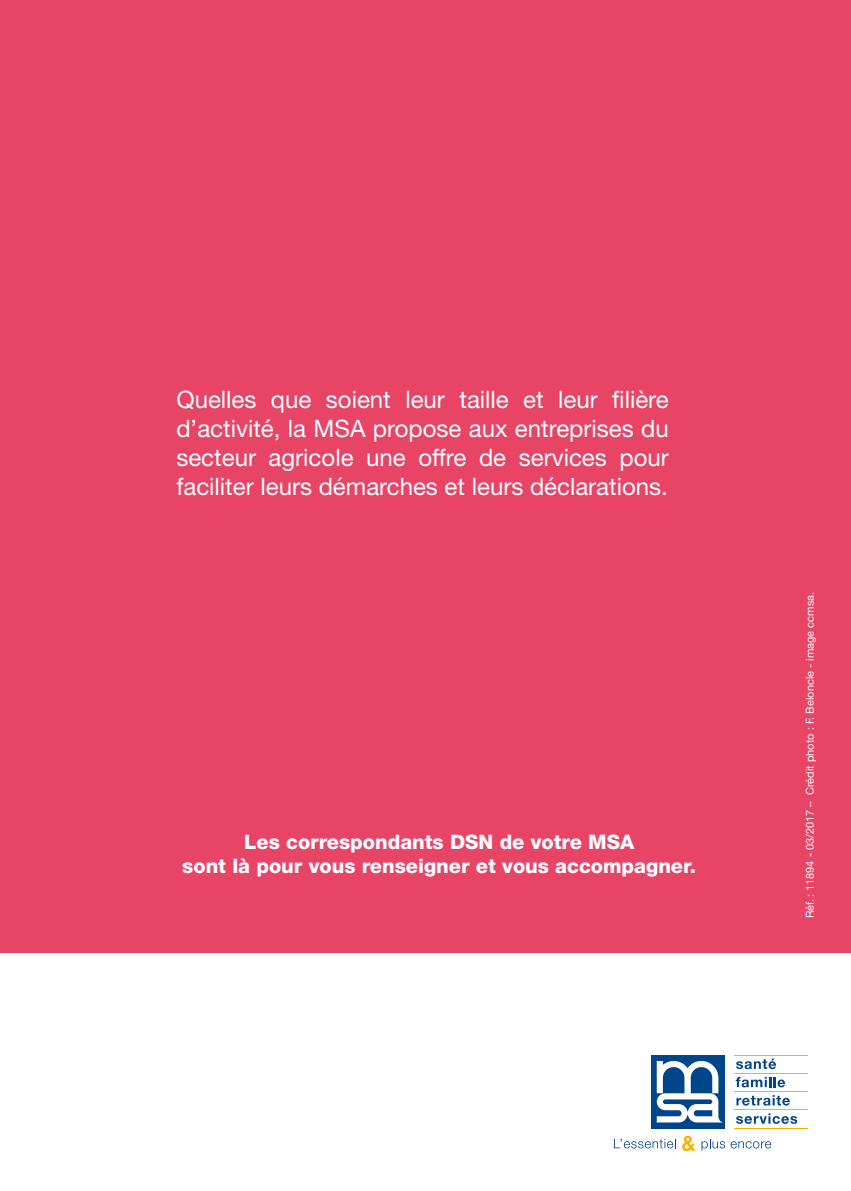
<style>
.page{position:relative;width:851px;height:1191px;background:#fff}
.page>*{position:absolute;margin:0;border:0;box-sizing:border-box;transform-origin:0 0}
.t1{font:24px/28.8px "Helvetica Neue LT";color:#fff;text-align:justify}
.t2{font:800 20px/24px "Helvetica Neue LT";color:#fff;text-align:center}
.t3{font:11px "Helvetica Neue LT Std";color:#fff}
</style>
<div class="page">
<svg style="left:736px;top:1058px;width:40px;height:11px"></svg>
<svg style="left:735px;top:1077px;width:50px;height:10px"></svg>
<svg style="left:736px;top:1095px;width:53px;height:10px"></svg>
<svg style="left:736px;top:1113px;width:61px;height:10px"></svg>
<hr style="left:734px;top:1054px;width:74px;height:1px;background:#f9b200">
<hr style="left:734px;top:1073px;width:74px;height:1px;background:#f9b200">
<hr style="left:734px;top:1091px;width:74px;height:1px;background:#f9b200">
<hr style="left:734px;top:1109px;width:74px;height:1px;background:#f9b200">
<hr style="left:734px;top:1127px;width:74px;height:1px;background:#f9b200">
<div style="left:650px;top:1054px;width:74px;height:74px;background:#00448a"></div>
<svg style="left:656px;top:1061px;width:66px;height:61px"></svg>
<svg style="left:614px;top:1138px;width:60px;height:10px"></svg>
<svg style="left:682px;top:1135px;width:13px;height:16px"></svg>
<svg style="left:701px;top:1139px;width:70px;height:11px"></svg>
<div style="left:0;top:0;width:850px;height:952px;background:#e74466"></div>
<p class="t1" style="left:176px;top:385px;width:494px">Quelles que soient leur taille et leur filière d’activité, la MSA propose aux entreprises du secteur agricole une offre de services pour faciliter leurs démarches et leurs déclarations.</p>
<p class="t2" style="left:182px;top:830px;width:515px">Les correspondants DSN de votre MSA<br>sont là pour vous renseigner et vous accompagner.</p>
<p class="t3" style="left:803px;top:918px;width:328px;rotate:-90deg">Réf.: 11894 - 03/2017 – Crédit photo : F. Beloncle - image ccmsa.</p>
</div>
